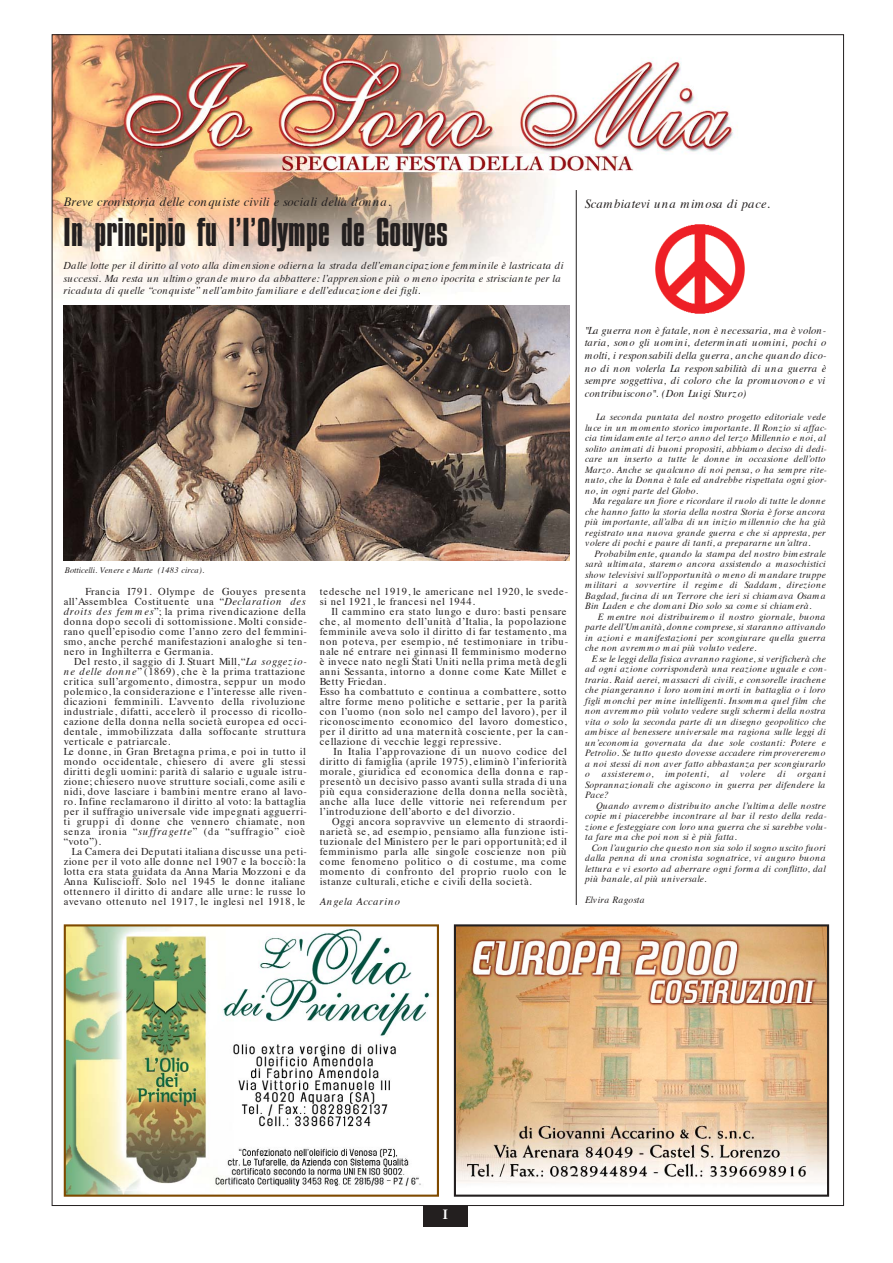
<style>
.page{position:relative;width:893px;height:1263px;background:#fff}
.page>*{position:absolute;margin:0;border:0;box-sizing:border-box;transform-origin:0 0}
.t1{font:42px "Compacta Plain";letter-spacing:.01em;color:#231f1f}
.t2{font:700 14.7px "Garamond";color:#fff}
.t3{font:italic 12.6px "Times";letter-spacing:.015em;color:#231f1f}
.t4{font:10.5px/10.1px "Times";letter-spacing:.075em;color:#231f1f}
.t5{font:italic 10.5px/12.6px "Times";letter-spacing:.02em;color:#231f1f}
.t6{font:italic 10.5px "Times";letter-spacing:.05em;color:#231f1f}
.t7{font:italic 9.45px/10.5px "Times";letter-spacing:.025em;color:#231f1f;text-align:justify}
.t8{font:italic 9.45px "Times";letter-spacing:.045em;color:#231f1f}
.t9{font:italic 8.4px "Times";letter-spacing:-.005em;color:#231f1f}
.s1{font-style:italic}
</style>
<div class="page">
<img style="left:54px;top:36px;width:679px;height:302px">
<div style="left:423px;top:1206px;width:44px;height:19px;background:#231f1f"></div>
<div style="left:423px;top:1208px;width:44px;height:18px;background:#231f1f"></div>
<img style="left:67px;top:927px;width:363px;height:267px">
<div style="left:64px;top:924px;width:375px;height:273px;border:2px solid #7f4a00"></div>
<img style="left:457px;top:927px;width:369px;height:256px">
<div style="left:454px;top:924px;width:375px;height:273px;border:2px solid #231f1f"></div>
<hr style="left:576px;top:190px;width:1px;height:715px;background:#231f1f">
<img style="left:654px;top:224px;width:91px;height:90px">
<img style="left:64px;top:305px;width:505px;height:256px">
<p class="t3" style="left:64px;top:197px;width:328px">Breve cronistoria delle conquiste civili e sociali della donna.</p>
<h1 class="t1" style="left:64px;top:210px;width:385px">In principio fu l’I’Olympe de Gouyes</h1>
<p class="t5" style="left:64px;top:260px;width:501px">Dalle lotte per il diritto al voto alla dimensione odierna la strada dell’emancipazione femminile è lastricata di successi. Ma resta un ultimo grande muro da abbattere: l’apprensione più o meno ipocrita e strisciante per la ricaduta di quelle “conquiste” nell’ambito familiare e dell’educazione dei figli.</p>
<p class="t9" style="left:65px;top:567px;width:141px">Botticelli. Venere e Marte (1483 circa).</p>
<p class="t4" style="left:64px;top:588px;width:245px;text-indent:22px">Francia I791. Olympe de Gouyes presenta all’Assemblea Costituente una “<span class="s1">Declaration des droits des fem m es</span>”; la prima rivendicazione della donna dopo secoli di sottomissione. Molti conside&shy;rano quell’episodio come l’anno zero del femmini&shy;smo, anche perché manifestazioni analoghe si ten&shy;nero in Inghilterra e Germania.</p>
<p class="t4" style="left:64px;top:658px;width:245px;text-indent:10px">Del resto, il saggio di J. Stuart Mill,“<span class="s1">La soggezio&shy;ne delle donne</span>”(1869), che è la prima trattazione critica sull’argomento, dimostra, seppur un modo polemico, la considerazione e l’interesse alle riven&shy;dicazioni femminili. L’avvento della rivoluzione industriale, difatti, accelerò il processo di ricollo&shy;cazione della donna nella società europea ed occi&shy;dentale, immobilizzata dalla soffocante struttura verticale e patriarcale.<br>Le donne, in Gran Bretagna prima, e poi in tutto il mondo occidentale, chiesero di avere gli stessi diritti degli uomini: parità di salario e uguale istru&shy;zione;chiesero nuove strutture sociali, come asili e nidi, dove lasciare i bambini mentre erano al lavo&shy;ro. Infine reclamarono il diritto al voto: la battaglia per il suffragio universale vide impegnati agguerri&shy;ti gruppi di donne che vennero chiamate, non senza ironia “<span class="s1">suffragette</span>” (da “suffragio” cioè “voto”).</p>
<p class="t4" style="left:64px;top:847px;width:245px;text-indent:8px">La Camera dei Deputati italiana discusse una peti&shy;zione per il voto alle donne nel 1907 e la bocciò:la lotta era stata guidata da Anna Maria Mozzoni e da Anna Kuliscioff. Solo nel 1945 le donne italiane ottennero il diritto di andare alle urne: le russe lo avevano ottenuto nel 1917, le inglesi nel 1918, le</p>
<p class="t4" style="left:320px;top:588px;width:250px">tedesche nel 1919, le americane nel 1920, le svede&shy;si nel 1921, le francesi nel 1944.</p>
<p class="t4" style="left:320px;top:608px;width:250px;text-indent:12px">Il cammino era stato lungo e duro: basti pensare che, al momento dell’unità d’Italia, la popolazione femminile aveva solo il diritto di far testamento, ma non poteva, per esempio, né testimoniare in tribu&shy;nale né entrare nei ginnasi Il femminismo moderno è invece nato negli Stati Uniti nella prima metà degli anni Sessanta, intorno a donne come Kate Millet e Betty Friedan.<br>Esso ha combattuto e continua a combattere, sotto altre forme meno politiche e settarie, per la parità con l’uomo (non solo nel campo del lavoro), per il riconoscimento economico del lavoro domestico, per il diritto ad una maternità cosciente, per la can&shy;cellazione di vecchie leggi repressive.</p>
<p class="t4" style="left:320px;top:747px;width:250px;text-indent:14px">In Italia l’approvazione di un nuovo codice del diritto di famiglia (aprile 1975), eliminò l’inferiorità morale, giuridica ed economica della donna e rap&shy;presentò un decisivo passo avanti sulla strada di una più equa considerazione della donna nella sociètà, anche alla luce delle vittorie nei referendum per l’introduzione dell’aborto e del divorzio.</p>
<p class="t4" style="left:320px;top:817px;width:250px;text-indent:12px">Oggi ancora sopravvive un elemento di straordi&shy;narietà se, ad esempio, pensiamo alla funzione isti&shy;tuzionale del Ministero per le pari opportunità;ed il femminismo parla alle singole coscienze non più come fenomeno politico o di costume, ma come momento di confronto del proprio ruolo con le istanze culturali, etiche e civili della società.</p>
<p class="t6" style="left:320px;top:897px;width:82px">Angela Accarino</p>
<p class="t3" style="left:585px;top:199px;width:186px">Scambiatevi una mimosa di pace.</p>
<p class="t5" style="left:584px;top:325px;width:243px;text-align:justify">"La guerra non è fatale, non è necessaria, ma è volon&shy;taria, sono gli uomini, determinati uomini, pochi o molti, i responsabili della guerra, anche quando dico&shy;no di non volerla La responsabilità di una guerra è sempre soggettiva, di coloro che la promuovono e vi contribuiscono". (Don Luigi Sturzo)</p>
<p class="t7" style="left:585px;top:413px;width:243px;text-align:left;text-indent:11px">La seconda puntata del nostro progetto editoriale vede luce in un m om ento storico im portante. Il Ronzio si affac&shy;cia tim idam ente al terzo anno del terzo Millennio e noi, al solito anim ati di buoni propositi, abbiam o deciso di dedi&shy;care un inserto a tutte le donne in occasione dell’otto Marzo. Anche se qualcuno di noi pensa, o ha sem pre rite&shy;nuto, che la Donna è tale ed andrebbe rispettata ogni gior&shy;no, in ogni parte del Globo.</p>
<p class="t7" style="left:585px;top:497px;width:242px;text-indent:7px">Ma regalare un fiore e ricordare il ruolo di tutte le donne che hanno fatto la storia della nostra Storia è forse ancora più im portante, all’alba di un inizio m illennio che ha già registrato una nuova grande guerra e che si appresta, per volere di pochi e paure di tanti, a prepararne un’altra.</p>
<p class="t7" style="left:585px;top:549px;width:242px;text-indent:9px">Probabilm ente, quando la stam pa del nostro bim estrale sarà ultim ata, starem o ancora assistendo a m asochistici show televisivi sull’opportunità o m eno di m andare truppe m ilitari a sovvertire il regim e di Saddam , direzione Bagdad, fucina di un Terrore che ieri si chiam ava Osam a Bin Laden e che dom ani Dio solo sa com e si chiam erà.</p>
<p class="t7" style="left:585px;top:612px;width:242px;text-indent:13px">E m entre noi distribuirem o il nostro giornale, buona parte dell’Um anità, donne com prese, si staranno attivando in azioni e m anifestazioni per scongiurare quella guerra che non avrem m o m ai più voluto vedere.</p>
<p class="t7" style="left:585px;top:654px;width:243px;text-align:left;text-indent:6px">E se le leggi della fisica avranno ragione, si verificherà che ad ogni azione corrisponderà una reazione uguale e con&shy;traria. Raid aerei, m assacri di civili, e consorelle irachene che piangeranno i loro uom ini m orti in battaglia o i loro figli m onchi per m ine intelligenti. Insom m a quel film che non avrem m o più voluto vedere sugli scherm i della nostra vita o solo la seconda parte di un disegno geopolitico che am bisce al benessere universale m a ragiona sulle leggi di un’econom ia governata da due sole costanti: Potere e Petrolio. Se tutto questo dovesse accadere rim provererem o a noi stessi di non aver fatto abbastanza per scongiurarlo o</p>
<p class="t8" style="left:602px;top:770px;width:185px">assisterem o, im potenti, al volere di</p>
<p class="t7" style="left:585px;top:770px;width:242px;text-indent:212px">organi Soprannazionali che agiscono in guerra per difendere la Pace?</p>
<p class="t7" style="left:585px;top:801px;width:243px;text-align:left;text-indent:11px">Quando avrem o distribuito anche l’ultim a delle nostre copie m i piacerebbe incontrare al bar il resto della reda&shy;zione e festeggiare con loro una guerra che si sarebbe volu&shy;ta fare m a che poi non si è più fatta.</p>
<p class="t7" style="left:585px;top:843px;width:242px;text-indent:7px">Con l’augurio che questo non sia solo il sogno uscito fuori dalla penna di una cronista sognatrice, vi auguro buona lettura e vi esorto ad aberrare ogni form a di conflitto, dal più banale, al più universale.</p>
<p class="t7" style="left:585px;top:896px;width:61px">Elvira Ragosta</p>
<h2 class="t2" style="left:442px;top:1206px;width:7px">I</h2>
</div>
